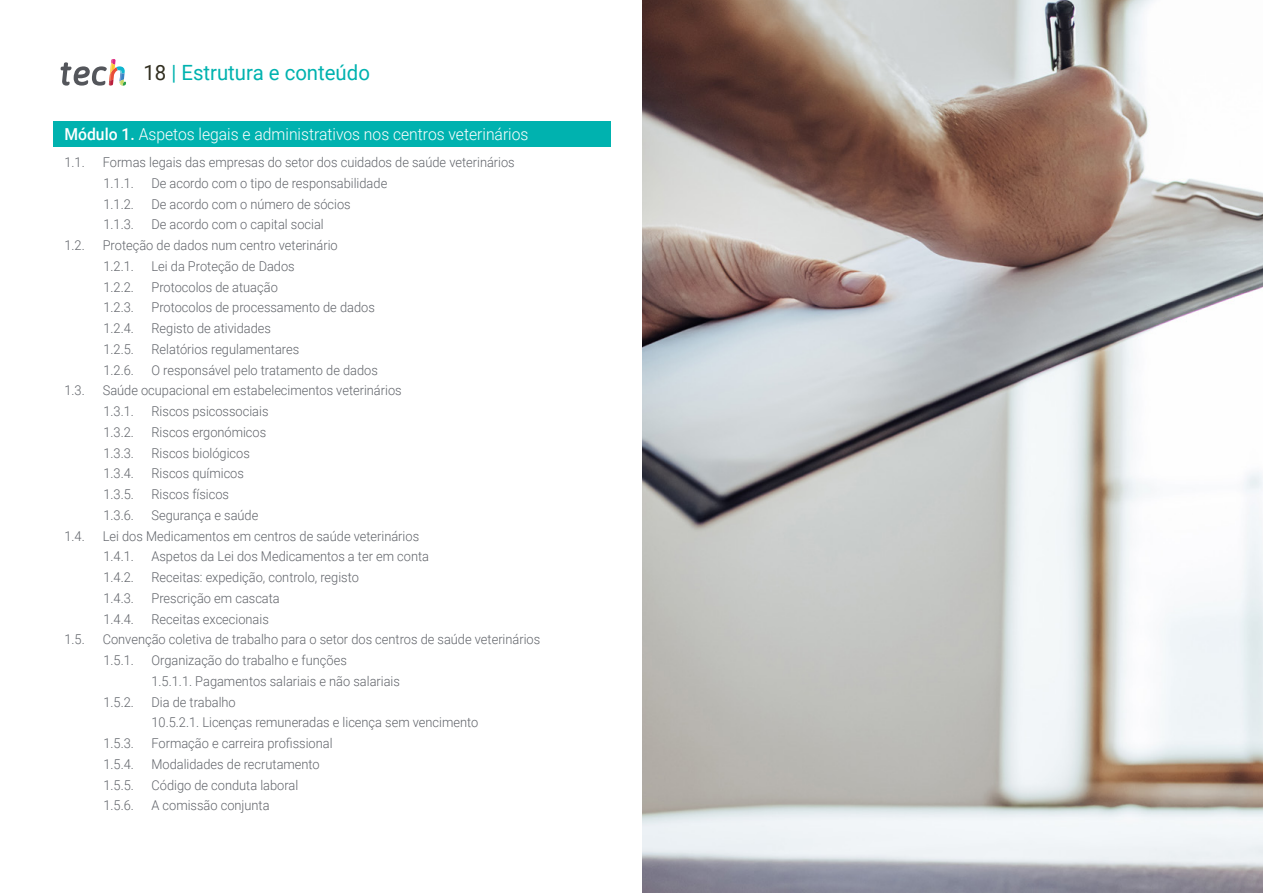
<style>
.page{position:relative;width:1263px;height:893px;background:#fff}
.page>*{position:absolute;margin:0;border:0;box-sizing:border-box;transform-origin:0 0}
.t1{font:21px "Roboto";color:#00b2af}
.t2{font:300 16.5px "Roboto";color:#fff;scale:.95 1}
.t3{font:300 13.5px/20.7px "Roboto";color:#61646a;scale:.95 1}
.s1{color:#312e20}
.s2{font-weight:500}
</style>
<div class="page">
<div style="left:53px;top:121px;width:558px;height:25px;background:#00b2af"></div>
<svg style="left:61px;top:59px;width:65px;height:27px"></svg>
<img style="left:642px;top:0;width:621px;height:893px">
<h1 class="t1" style="left:144px;top:57px;width:228px"><span class="s1">18</span> | Estrutura e conteúdo</h1>
<p class="t2" style="left:64px;top:123px;width:490px"><span class="s2">Módulo 1.</span> Aspetos legais e administrativos nos centros veterinários</p>
<p class="t3" style="left:64px;top:151px;width:23px">1.1.</p>
<p class="t3" style="left:103px;top:151px;width:435px">Formas legais das empresas do setor dos cuidados de saúde veterinários<br>1.1.1.</p>
<p class="t3" style="left:151px;top:172px;width:250px">De acordo com o tipo de responsabilidade</p>
<p class="t3" style="left:103px;top:193px;width:34px">1.1.2.</p>
<p class="t3" style="left:151px;top:193px;width:211px">De acordo com o número de sócios</p>
<p class="t3" style="left:103px;top:214px;width:34px">1.1.3.</p>
<p class="t3" style="left:151px;top:214px;width:183px">De acordo com o capital social</p>
<p class="t3" style="left:64px;top:234px;width:23px">1.2.</p>
<p class="t3" style="left:103px;top:234px;width:249px">Proteção de dados num centro veterinário<br>1.2.1.</p>
<p class="t3" style="left:151px;top:255px;width:152px">Lei da Proteção de Dados</p>
<p class="t3" style="left:103px;top:276px;width:34px">1.2.2.</p>
<p class="t3" style="left:151px;top:276px;width:134px">Protocolos de atuação</p>
<p class="t3" style="left:103px;top:297px;width:34px">1.2.3.</p>
<p class="t3" style="left:151px;top:297px;width:237px">Protocolos de processamento de dados</p>
<p class="t3" style="left:103px;top:317px;width:34px">1.2.4.</p>
<p class="t3" style="left:151px;top:317px;width:127px">Registo de atividades</p>
<p class="t3" style="left:103px;top:338px;width:34px">1.2.5.</p>
<p class="t3" style="left:151px;top:338px;width:157px">Relatórios regulamentares</p>
<p class="t3" style="left:103px;top:359px;width:34px">1.2.6.</p>
<p class="t3" style="left:151px;top:359px;width:240px">O responsável pelo tratamento de dados</p>
<p class="t3" style="left:64px;top:380px;width:23px">1.3.</p>
<p class="t3" style="left:103px;top:380px;width:316px">Saúde ocupacional em estabelecimentos veterinários<br>1.3.1.</p>
<p class="t3" style="left:151px;top:400px;width:125px">Riscos psicossociais</p>
<p class="t3" style="left:103px;top:421px;width:34px">1.3.2.</p>
<p class="t3" style="left:151px;top:421px;width:122px">Riscos ergonómicos</p>
<p class="t3" style="left:103px;top:442px;width:34px">1.3.3.</p>
<p class="t3" style="left:151px;top:442px;width:105px">Riscos biológicos</p>
<p class="t3" style="left:103px;top:463px;width:34px">1.3.4.</p>
<p class="t3" style="left:151px;top:463px;width:99px">Riscos químicos</p>
<p class="t3" style="left:103px;top:483px;width:34px">1.3.5.</p>
<p class="t3" style="left:151px;top:483px;width:83px">Riscos físicos</p>
<p class="t3" style="left:103px;top:504px;width:34px">1.3.6.</p>
<p class="t3" style="left:151px;top:504px;width:114px">Segurança e saúde</p>
<p class="t3" style="left:64px;top:525px;width:23px">1.4.</p>
<p class="t3" style="left:103px;top:525px;width:335px">Lei dos Medicamentos em centros de saúde veterinários<br>1.4.1.</p>
<p class="t3" style="left:151px;top:546px;width:294px">Aspetos da Lei dos Medicamentos a ter em conta</p>
<p class="t3" style="left:103px;top:566px;width:34px">1.4.2.</p>
<p class="t3" style="left:151px;top:566px;width:220px">Receitas: expedição, controlo, registo</p>
<p class="t3" style="left:103px;top:587px;width:34px">1.4.3.</p>
<p class="t3" style="left:151px;top:587px;width:137px">Prescrição em cascata</p>
<p class="t3" style="left:103px;top:608px;width:34px">1.4.4.</p>
<p class="t3" style="left:151px;top:608px;width:125px">Receitas excecionais</p>
<p class="t3" style="left:64px;top:629px;width:23px">1.5.</p>
<p class="t3" style="left:103px;top:629px;width:462px">Convenção coletiva de trabalho para o setor dos centros de saúde veterinários<br>1.5.1.</p>
<p class="t3" style="left:151px;top:649px;width:263px">Organização do trabalho e funções<br>1.5.1.1. Pagamentos salariais e não salariais</p>
<p class="t3" style="left:103px;top:691px;width:34px">1.5.2.</p>
<p class="t3" style="left:151px;top:691px;width:345px">Dia de trabalho<br>10.5.2.1. Licenças remuneradas e licença sem vencimento</p>
<p class="t3" style="left:103px;top:732px;width:34px">1.5.3.</p>
<p class="t3" style="left:151px;top:732px;width:192px">Formação e carreira profissional</p>
<p class="t3" style="left:103px;top:753px;width:34px">1.5.4.</p>
<p class="t3" style="left:151px;top:753px;width:179px">Modalidades de recrutamento</p>
<p class="t3" style="left:103px;top:774px;width:34px">1.5.5.</p>
<p class="t3" style="left:151px;top:774px;width:156px">Código de conduta laboral</p>
<p class="t3" style="left:103px;top:795px;width:34px">1.5.6.</p>
<p class="t3" style="left:151px;top:795px;width:126px">A comissão conjunta</p>
</div>
